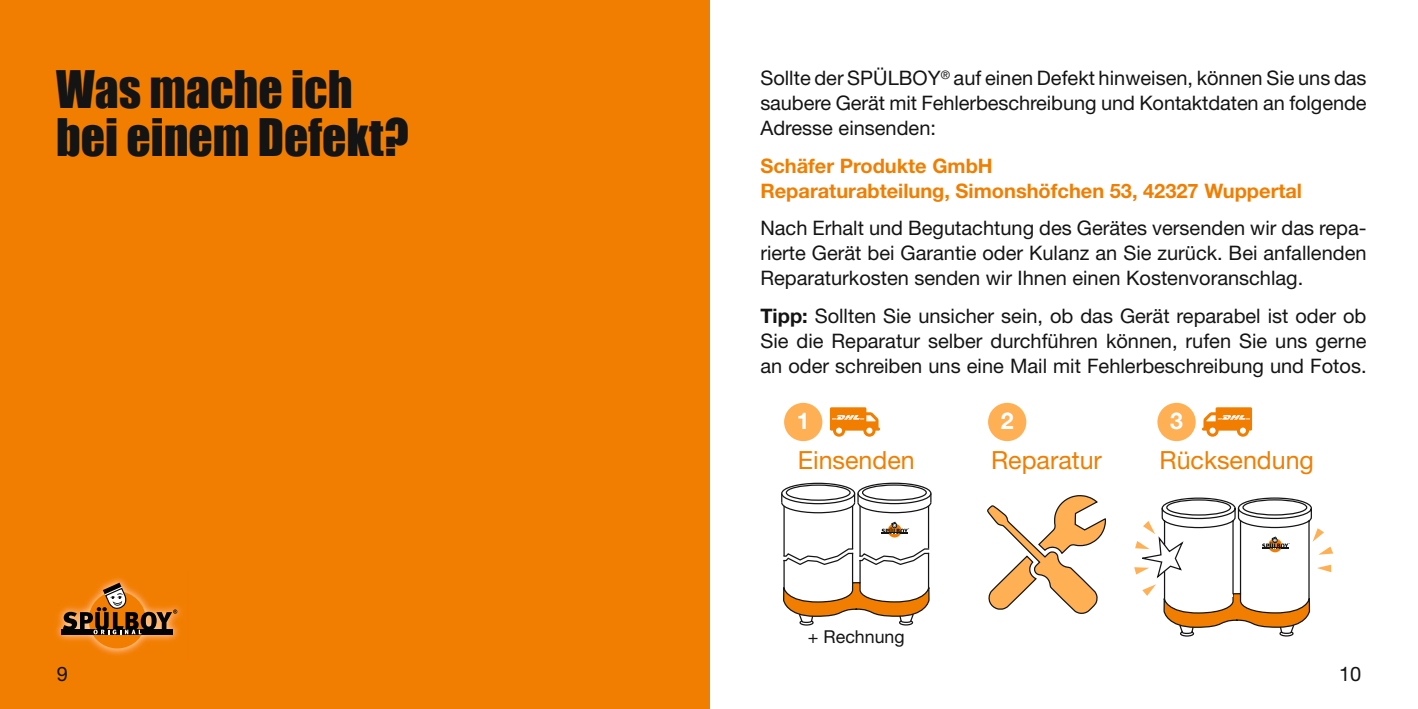
<style>
.page{position:relative;width:1418px;height:709px;background:#fff}
.page>*{position:absolute;margin:0;border:0;box-sizing:border-box;transform-origin:0 0}
.t1{font:47.5px/47.5px "Impact";color:#131413}
.t2{font:25px "Helvetica Neue";color:#f17e00}
.t3{font:700 23px "Helvetica Neue";color:#fff}
.t4{font:20px/25px "Helvetica Neue";color:#131413;text-align:justify}
.t5{font:700 20px/25px "Helvetica Neue";color:#f17e00}
.t6{font:17.75px "Helvetica Neue";color:#131413}
.s1{font-weight:700}
</style>
<div class="page">
<div style="left:0;top:0;width:709px;height:709px;background:#f17e00"></div>
<svg style="left:783px;top:403px;width:470px;height:144px"></svg>
<div style="left:784px;top:403px;width:38px;height:38px;background:#ffb055;border-radius:50%"></div>
<div style="left:988px;top:403px;width:38px;height:38px;background:#ffb055;border-radius:50%"></div>
<div style="left:1157px;top:403px;width:38px;height:38px;background:#ffb055;border-radius:50%"></div>
<div style="left:862px;top:484px;width:64px;height:16px;border:1px solid #131413;border-radius:50%"></div>
<div style="left:857px;top:482px;width:74px;height:22px;border:1px solid #131413;border-radius:50%"></div>
<hr style="left:859px;top:506px;width:1px;height:50px;background:#131413">
<hr style="left:927px;top:506px;width:2px;height:42px;background:#131413">
<svg style="left:781px;top:493px;width:151px;height:21px"></svg>
<div style="left:785px;top:484px;width:65px;height:17px;border:1px solid #131413;border-radius:50%"></div>
<div style="left:781px;top:482px;width:74px;height:22px;border:1px solid #131413;border-radius:50%"></div>
<hr style="left:852px;top:506px;width:1px;height:43px;background:#131413">
<hr style="left:783px;top:506px;width:1px;height:50px;background:#131413">
<svg style="left:830px;top:407px;width:50px;height:29px"></svg>
<svg style="left:1201px;top:407px;width:50px;height:29px"></svg>
<svg style="left:783px;top:547px;width:147px;height:79px"></svg>
<svg style="left:986px;top:494px;width:120px;height:120px"></svg>
<svg style="left:1134px;top:497px;width:199px;height:140px"></svg>
<svg style="left:887px;top:523px;width:14px;height:14px"></svg>
<svg style="left:881px;top:521px;width:28px;height:13px"></svg>
<img style="left:56px;top:578px;width:126px;height:77px">
<div style="left:89px;top:591px;width:57px;height:57px;background:#f17e00;border-radius:50%"></div>
<svg style="left:63px;top:582px;width:114px;height:52px"></svg>
<h1 class="t1" style="left:56px;top:65px;width:354px">Was mache ich bei einem Defekt?</h1>
<p class="t4" style="left:760px;top:65px;width:607px">Sollte der SPÜLBOY<sup>®</sup> auf einen Defekt hinweisen, können Sie uns das saubere Gerät mit Fehlerbeschreibung und Kontaktdaten an folgende Adresse einsenden:</p>
<p class="t5" style="left:760px;top:153px;width:543px">Schäfer Produkte GmbH<br>Reparaturabteilung, Simonshöfchen 53, 42327 Wuppertal</p>
<p class="t4" style="left:760px;top:215px;width:607px">Nach Erhalt und Begutachtung des Gerätes versenden wir das repa&shy;rierte Gerät bei Garantie oder Kulanz an Sie zurück. Bei anfallenden Reparaturkosten senden wir Ihnen einen Kostenvoranschlag.</p>
<p class="t4" style="left:760px;top:303px;width:607px"><span class="s1">Tipp:</span> Sollten Sie unsicher sein, ob das Gerät reparabel ist oder ob Sie die Reparatur selber durchführen können, rufen Sie uns gerne an oder schreiben uns eine Mail mit Fehlerbeschreibung und Fotos.</p>
<p class="t3" style="left:796px;top:406px;width:14px">1</p>
<p class="t3" style="left:1000px;top:406px;width:14px">2</p>
<p class="t3" style="left:1170px;top:406px;width:14px">3</p>
<p class="t2" style="left:797px;top:445px;width:118px">Einsenden</p>
<p class="t2" style="left:991px;top:445px;width:112px">Reparatur</p>
<p class="t2" style="left:1159px;top:445px;width:156px">Rücksendung</p>
<p class="t6" style="left:808px;top:626px;width:98px">+ Rechnung</p>
<p class="t4" style="left:57px;top:661px;width:13px">9</p>
<p class="t4" style="left:1338px;top:661px;width:24px">10</p>
</div>
